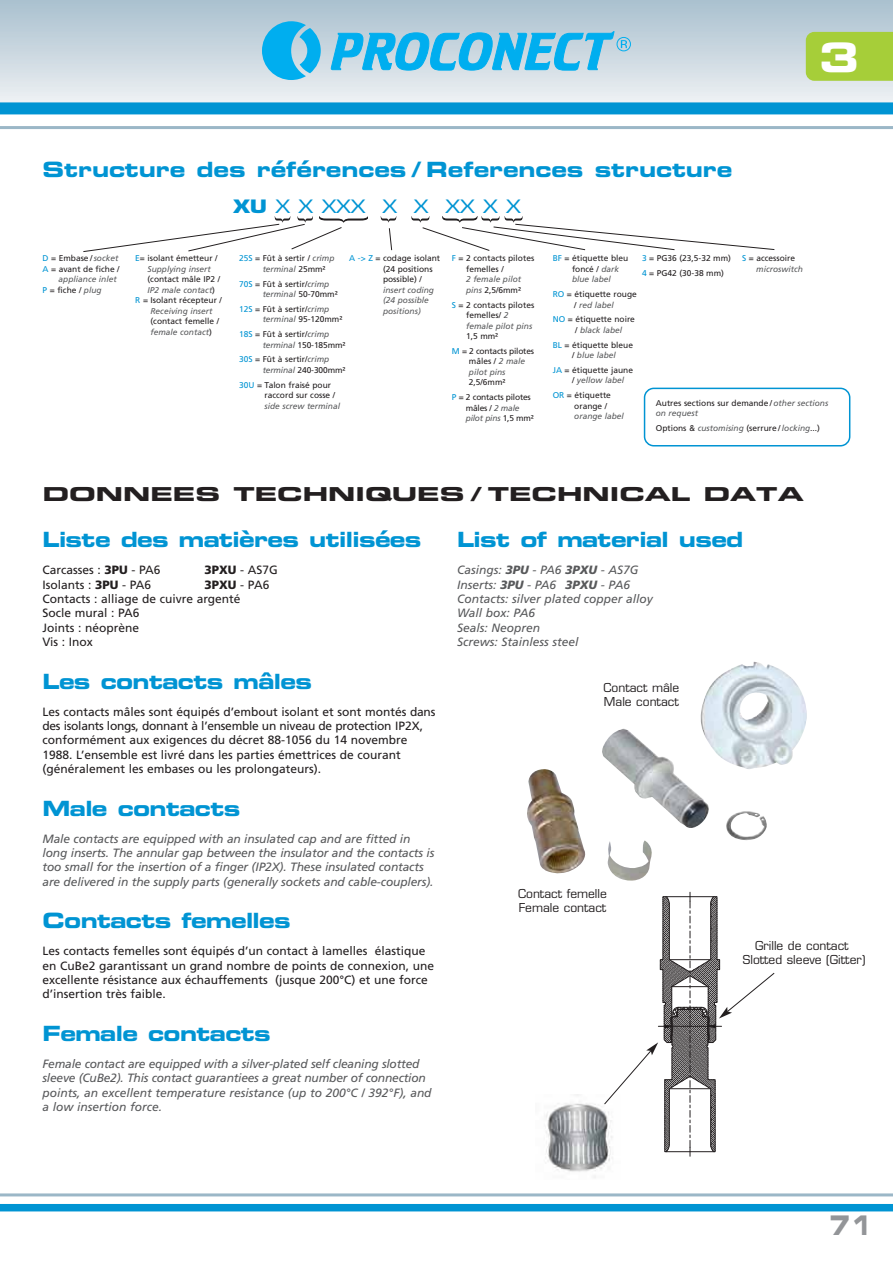
<style>
.page{position:relative;width:893px;height:1263px;background:#fff}
.page>*{position:absolute;margin:0;border:0;box-sizing:border-box;transform-origin:0 0}
.t1{font:40.5px "Eurostile LT Std Bold Ex 2";color:#fff}
.t2{font:27px "Eurostile LT Std Bold Ex 2";color:#939598;scale:.8 1}
.t3{font:21px "Eurostile LT Std Bold Ex 2";letter-spacing:-.03em;color:#0094d3}
.t4{font:21px "Eurostile LT Std Bold Ex 2";letter-spacing:-.005em;color:#0094d3}
.t5{font:19.2px "Eurostile LT Std Bold Ex 2";color:#231f20;scale:1.25 1}
.t6{font:18px "Eurostile LT Std";color:#0094d3;scale:1.25 1}
.t7{font:12px/14.4px "Frutiger";color:#231f20}
.t8{font:italic 12px/14.4px "Frutiger";letter-spacing:-.01em;color:#58595b}
.t9{font:12px/14.4px "Eurostile LT Std";color:#231f20}
.t10{font:8.4px/10.5px "Frutiger";color:#231f20}
.t11{font:italic 8.4px/10.5px "Frutiger";color:#58595b}
.t12{font:8.4px/14.7px "Frutiger";letter-spacing:-.025em;color:#231f20}
.t13{font:italic 8.4px/10.5px "Frutiger";letter-spacing:-.025em;color:#58595b}
.s1{font-family:"Eurostile";font-weight:700}
.s2{color:#0094d3}
.s3{font-style:italic;color:#58595b}
.s4{font-style:normal;color:#231f20}
.s5{font-weight:900}
</style>
<div class="page">
<svg style="left:0;top:0;width:893px;height:115px;background:#c9d7e0"></svg>
<hr style="left:0;top:126px;width:893px;height:3px;background:#9bb7c7">
<div style="left:0;top:102px;width:893px;height:12px;background:#0094d3"></div>
<svg style="left:262px;top:21px;width:59px;height:59px;background:#48bce9"></svg>
<svg style="left:331px;top:31px;width:300px;height:42px;background:#6ac3e7"></svg>
<hr style="left:0;top:1193px;width:893px;height:3px;background:#9bb7c7">
<div style="left:0;top:1204px;width:893px;height:7px;background:#0094d3"></div>
<svg style="left:381px;top:217px;width:15px;height:33px"></svg>
<svg style="left:412px;top:216px;width:363px;height:35px"></svg>
<svg style="left:83px;top:216px;width:285px;height:36px"></svg>
<svg style="left:644px;top:388px;width:206px;height:58px"></svg>
<img style="left:602px;top:662px;width:205px;height:179px">
<img style="left:527px;top:769px;width:125px;height:112px">
<img style="left:546px;top:1095px;width:64px;height:83px">
<svg style="left:603px;top:892px;width:172px;height:264px"></svg>
<div style="left:806px;top:32px;width:87px;height:49px;background:#a6ce39"></div>
<h3 class="t4" style="left:43px;top:160px;width:691px">Structure des références / References structure</h3>
<h3 class="t6" style="left:233px;top:198px;width:232px"><span class="s1">XU</span> X X XXX X X XX X X</h3>
<h1 class="t1" style="left:819px;top:37px;width:42px">3</h1>
<p class="t10" style="left:43px;top:254px;width:77px"><span class="s2">D</span> = Embase / <span class="s3">socket</span></p>
<p class="t10" style="left:43px;top:264px;width:79px"><span class="s2">A</span> = avant de fiche /</p>
<p class="t11" style="left:59px;top:275px;width:60px">appliance inlet</p>
<p class="t10" style="left:43px;top:285px;width:61px"><span class="s2">P</span> = fiche / <span class="s3">plug</span></p>
<p class="t10" style="left:148px;top:254px;width:72px;text-indent:-12px"><span class="s2">E</span>= isolant émetteur /<br><span class="s3">Supplying insert</span></p>
<p class="t10" style="left:148px;top:275px;width:74px">(contact mâle IP2 /</p>
<p class="t11" style="left:148px;top:285px;width:69px">IP2 male contact<span class="s4">)</span></p>
<p class="t10" style="left:135px;top:296px;width:88px"><span class="s2">R</span> = Isolant récepteur /</p>
<p class="t11" style="left:151px;top:306px;width:63px">Receiving insert</p>
<p class="t10" style="left:151px;top:317px;width:70px">(contact femelle / <span class="s3">female contact</span>)</p>
<p class="t10" style="left:263px;top:254px;width:73px;text-indent:-24px"><span class="s2">25S</span> = Fût à sertir / <span class="s3">crimp terminal</span> 25mm²</p>
<p class="t10" style="left:263px;top:279px;width:77px;text-indent:-24px"><span class="s2">70S</span> = Fût à sertir/<span class="s3">crimp terminal</span> 50-70mm²</p>
<p class="t10" style="left:263px;top:304px;width:81px;text-indent:-24px"><span class="s2">12S</span> = Fût à sertir/<span class="s3">crimp terminal</span> 95-120mm²</p>
<p class="t10" style="left:263px;top:329px;width:84px;text-indent:-24px"><span class="s2">18S</span> = Fût à sertir/<span class="s3">crimp terminal</span> 150-185mm²</p>
<p class="t10" style="left:263px;top:355px;width:84px;text-indent:-24px"><span class="s2">30S</span> = Fût à sertir/<span class="s3">crimp terminal</span> 240-300mm²</p>
<p class="t10" style="left:265px;top:380px;width:72px;text-indent:-26px"><span class="s2">30U</span> = Talon fraisé pour raccord sur cosse /</p>
<p class="t11" style="left:265px;top:401px;width:77px">side screw terminal</p>
<p class="t10" style="left:383px;top:254px;width:59px;text-indent:-34px"><span class="s2">A -&gt; Z</span> = codage isolant (24 positions possible) /</p>
<p class="t11" style="left:383px;top:285px;width:53px">insert coding (24 possible positions)</p>
<p class="t10" style="left:466px;top:254px;width:70px;text-indent:-14px"><span class="s2">F</span> = 2 contacts pilotes femelles /</p>
<p class="t11" style="left:466px;top:275px;width:57px">2 female pilot pins <span class="s4">2,5/6mm²</span></p>
<p class="t10" style="left:466px;top:300px;width:70px;text-indent:-14px"><span class="s2">S</span> = 2 contacts pilotes femelles/ <span class="s3">2 female pilot pins</span></p>
<p class="t12" style="left:452px;top:329px;width:84px;text-indent:14px">1,5 mm²<br><span class="s2">M</span> = 2 contacts pilotes</p>
<p class="t11" style="left:469px;top:357px;width:58px"><span class="s4">mâles /</span> 2 male pilot pins</p>
<p class="t12" style="left:452px;top:376px;width:80px;text-indent:17px">2,5/6mm²<br><span class="s2">P</span> = 2 contacts pilotes</p>
<p class="t13" style="left:466px;top:403px;width:70px"><span class="s4">mâles /</span> 2 male pilot pins <span class="s4">1,5 mm²</span></p>
<p class="t10" style="left:642px;top:252px;width:90px;line-height:14.7px"><span class="s2">3</span> = PG36 (23,5-32 mm)<br><span class="s2">4</span> = PG42 (30-38 mm)</p>
<p class="t10" style="left:756px;top:254px;width:48px;text-indent:-14px"><span class="s2">S</span> = accessoire <span class="s3">microswitch</span></p>
<p class="t10" style="left:572px;top:254px;width:58px;text-indent:-19px"><span class="s2">BF</span> = étiquette bleu foncé / <span class="s3">dark blue label</span></p>
<p class="t10" style="left:553px;top:289px;width:86px;text-align:center"><span class="s2">RO</span> = étiquette rouge / <span class="s3">red label</span></p>
<p class="t10" style="left:575px;top:315px;width:61px;text-indent:-23px"><span class="s2">NO</span> = étiquette noire / <span class="s3">black label</span></p>
<p class="t10" style="left:553px;top:340px;width:82px;text-align:center"><span class="s2">BL</span> = étiquette bleue / <span class="s3">blue label</span></p>
<p class="t10" style="left:572px;top:365px;width:63px;text-indent:-19px"><span class="s2">JA</span> = étiquette jaune / <span class="s3">yellow label</span></p>
<p class="t10" style="left:574px;top:390px;width:38px;text-indent:-22px"><span class="s2">OR</span> = étiquette orange /</p>
<p class="t11" style="left:574px;top:411px;width:51px">orange label</p>
<p class="t10" style="left:656px;top:398px;width:174px">Autres sections sur demande / <span class="s3">other sections on request</span></p>
<p class="t10" style="left:656px;top:424px;width:166px">Options &amp; <span class="s3">customising</span> (serrure / <span class="s3">locking</span>...)</p>
<h3 class="t5" style="left:43px;top:485px;width:610px">DONNEES TECHNIQUES / TECHNICAL DATA</h3>
<h3 class="t3" style="left:43px;top:529px;width:380px">Liste des matières utilisées</h3>
<h3 class="t7" style="left:43px;top:564px;width:120px">Carcasses : <span class="s5">3PU</span> - PA6</h3>
<h3 class="t7" style="left:205px;top:564px;width:75px"><span class="s5">3PXU</span> - AS7G</h3>
<h3 class="t7" style="left:43px;top:578px;width:110px">Isolants : <span class="s5">3PU</span> - PA6</h3>
<h3 class="t3" style="left:457px;top:529px;width:288px">List of material used</h3>
<h3 class="t8" style="left:457px;top:564px;width:197px">Casings: <span class="s5">3PU</span> - PA6 <span class="s5">3PXU</span> - AS7G<br>Inserts: <span class="s5">3PU</span> - PA6 <span class="s5">3PXU</span> - PA6<br>Contacts: silver plated copper alloy<br>Wall box: PA6<br>Seals: Neopren<br>Screws: Stainless steel</h3>
<h3 class="t9" style="left:603px;top:681px;width:77px">Contact mâle<br>Male contact</h3>
<h3 class="t7" style="left:43px;top:578px;width:228px;text-indent:162px"><span class="s5">3PXU</span> - PA6<br>Contacts : alliage de cuivre argenté<br>Socle mural : PA6<br>Joints : néoprène<br>Vis : Inox</h3>
<h3 class="t3" style="left:43px;top:671px;width:271px">Les contacts mâles</h3>
<p class="t7" style="left:43px;top:705px;width:394px">Les contacts mâles sont équipés d’embout isolant et sont montés dans des isolants longs, donnant à l’ensemble un niveau de protection IP2X, conformément aux exigences du décret 88-1056 du 14 novembre 1988. L’ensemble est livré dans les parties émettrices de courant (généralement les embases ou les prolongateurs).</p>
<h3 class="t3" style="left:43px;top:798px;width:199px">Male contacts</h3>
<p class="t8" style="left:43px;top:832px;width:393px">Male contacts are equipped with an insulated cap and are fitted in long inserts. The annular gap between the insulator and the contacts is too small for the insertion of a finger (IP2X). These insulated contacts are delivered in the supply parts (generally sockets and cable-couplers).</p>
<h3 class="t3" style="left:43px;top:910px;width:250px">Contacts femelles</h3>
<h3 class="t7" style="left:43px;top:945px;width:393px">Les contacts femelles sont équipés d’un contact à lamelles élastique en CuBe2 garantissant un grand nombre de points de connexion, une excellente résistance aux échauffements (jusque 200°C) et une force d’insertion très faible.</h3>
<h3 class="t3" style="left:43px;top:1023px;width:230px">Female contacts</h3>
<p class="t8" style="left:42px;top:1057px;width:391px">Female contact are equipped with a silver-plated self cleaning slotted sleeve (CuBe2). This contact guarantiees a great number of connection points, an excellent temperature resistance (up to 200°C / 392°F), and a low insertion force.</p>
<h3 class="t9" style="left:518px;top:887px;width:90px">Contact femelle<br>Female contact</h3>
<h3 class="t9" style="left:743px;top:939px;width:124px;text-align:center">Grille de contact<br>Slotted sleeve (Gitter)</h3>
<h2 class="t2" style="left:829px;top:1212px;width:55px">71</h2>
</div>
